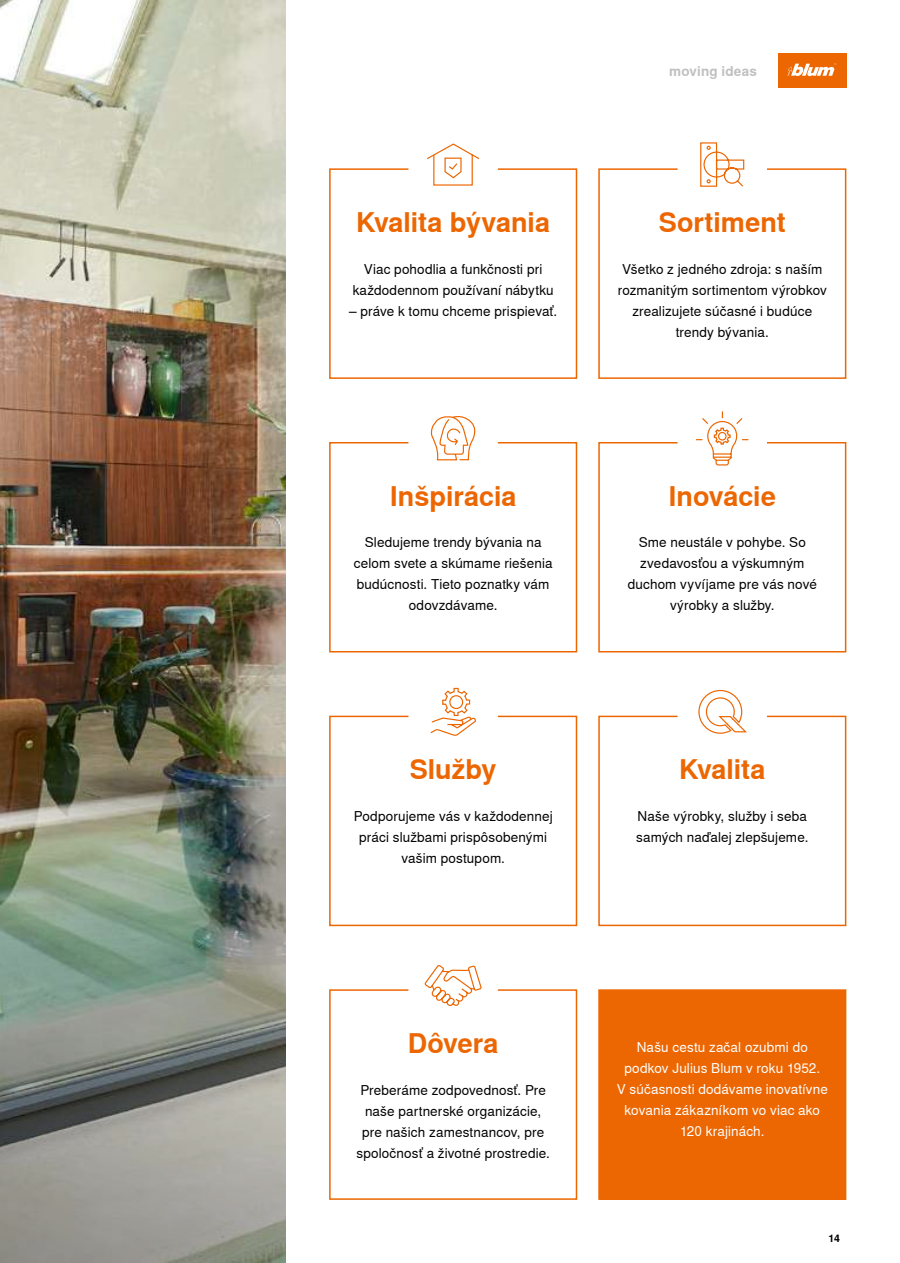
<style>
.page{position:relative;width:900px;height:1263px;background:#fff}
.page>*{position:absolute;margin:0;border:0;box-sizing:border-box;transform-origin:0 0}
.t1{font:700 27px "Nimbus Sans Global";color:#ec6602}
.t2{font:13.5px/21px "Nimbus Sans Global";letter-spacing:.01em;color:#000;text-align:center}
.t3{font:13.5px/21px "Nimbus Sans Global";letter-spacing:.01em;color:#fff;text-align:center}
.t4{font:700 13.5px "Nimbus Sans Global";letter-spacing:.01em;color:#c0c0c1}
.t5{font:700 10.5px "Nimbus Sans Global";color:#000}
</style>
<div class="page">
<img style="left:0;top:0;width:286px;height:486px">
<img style="left:0;top:486px;width:286px;height:777px">
<div style="left:777px;top:54px;width:69px;height:34px;background:#ec6602"></div>
<svg style="left:787px;top:63px;width:49px;height:13px"></svg>
<svg style="left:329px;top:168px;width:249px;height:211px"></svg>
<svg style="left:425px;top:143px;width:55px;height:43px"></svg>
<svg style="left:598px;top:168px;width:248px;height:211px"></svg>
<svg style="left:699px;top:142px;width:45px;height:46px"></svg>
<svg style="left:329px;top:442px;width:249px;height:211px"></svg>
<svg style="left:430px;top:416px;width:48px;height:45px"></svg>
<svg style="left:598px;top:442px;width:248px;height:211px"></svg>
<svg style="left:694px;top:411px;width:55px;height:55px"></svg>
<svg style="left:329px;top:715px;width:249px;height:212px"></svg>
<svg style="left:429px;top:687px;width:47px;height:50px"></svg>
<svg style="left:598px;top:715px;width:248px;height:212px"></svg>
<svg style="left:697px;top:689px;width:51px;height:45px"></svg>
<svg style="left:329px;top:988px;width:249px;height:212px"></svg>
<svg style="left:424px;top:965px;width:57px;height:42px"></svg>
<div style="left:599px;top:990px;width:246px;height:209px;background:#ec6602"></div>
<div style="left:598px;top:989px;width:248px;height:211px;border:2px solid #ec6602"></div>
<h1 class="t1" style="left:356px;top:207px;width:195px">Kvalita bývania</h1>
<p class="t2" style="left:352px;top:258px;width:202px">Viac pohodlia a funkčnosti pri každodennom používaní nábytku</p>
<p class="t2" style="left:349px;top:300px;width:209px">– práve k tomu chceme prispievať.</p>
<h1 class="t1" style="left:390px;top:480px;width:128px">Inšpirácia</h1>
<p class="t2" style="left:354px;top:532px;width:200px">Sledujeme trendy bývania na celom svete a skúmame riešenia budúcnosti. Tieto poznatky vám odovzdávame.</p>
<h1 class="t1" style="left:409px;top:754px;width:88px">Služby</h1>
<p class="t2" style="left:353px;top:806px;width:200px">Podporujeme vás v každodennej práci službami prispôsobenými vašim postupom.</p>
<p class="t4" style="left:669px;top:63px;width:89px">moving ideas</p>
<h1 class="t1" style="left:658px;top:207px;width:128px">Sortiment</h1>
<p class="t2" style="left:617px;top:258px;width:211px">Všetko z jedného zdroja: s naším rozmanitým sortimentom výrobkov zrealizujete súčasné i budúce trendy bývania.</p>
<h1 class="t1" style="left:668px;top:480px;width:109px">Inovácie</h1>
<p class="t2" style="left:627px;top:532px;width:191px">Sme neustále v pohybe. So zvedavosťou a výskumným duchom vyvíjame pre vás nové výrobky a služby.</p>
<h1 class="t1" style="left:679px;top:754px;width:88px">Kvalita</h1>
<p class="t2" style="left:636px;top:806px;width:174px;text-align:left">Naše výrobky, služby i seba samých naďalej zlepšujeme.</p>
<h1 class="t1" style="left:407px;top:1028px;width:92px">Dôvera</h1>
<p class="t3" style="left:616px;top:1036px;width:212px">Našu cestu začal ozubmi do podkov Julius Blum v roku 1952.<br>V súčasnosti dodávame inovatívne kovania zákazníkom vo viac ako<br>120 krajinách.</p>
<p class="t2" style="left:356px;top:1079px;width:195px">Preberáme zodpovednosť. Pre naše partnerské organizácie, pre našich zamestnancov, pre spoločnosť a životné prostredie.</p>
<p class="t5" style="left:828px;top:1232px;width:13px">14</p>
</div>
